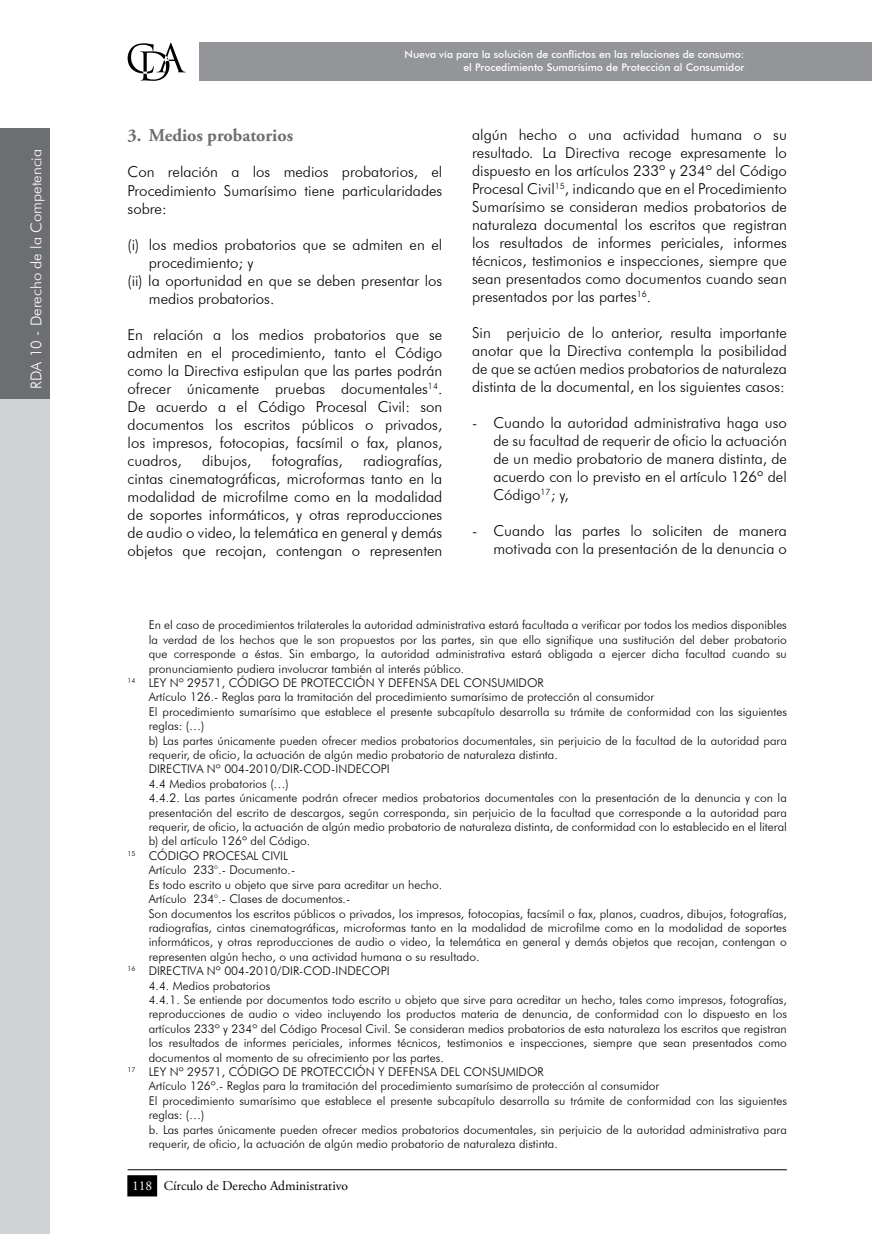
<style>
.page{position:relative;width:872px;height:1234px;background:#fff}
.page>*{position:absolute;margin:0;border:0;box-sizing:border-box;transform-origin:0 0}
.t1{font:700 18px "Adobe Garamond Pro";color:#6d6e71}
.t2{font:300 15px/18px "Futura BT";color:#000;text-align:justify}
.t3{font:300 15px "Futura BT";color:#fff}
.t4{font:13.5px "Adobe Garamond Pro";color:#000}
.t5{font:300 12px "Futura BT";color:#000}
.t6{font:500 10.5px/12.6px "Futura BT";color:#fff;text-align:right}
.s1{font-style:italic}
.s2{color:#fff}
</style>
<div class="page">
<div style="left:199px;top:43px;width:673px;height:38px;background:#939598"></div>
<svg style="left:128px;top:43px;width:58px;height:38px"></svg>
<hr style="left:128px;top:1168px;width:659px;height:1px;background:#000">
<div style="left:128px;top:1175px;width:28px;height:20px;background:#000"></div>
<div style="left:127px;top:1174px;width:30px;height:22px;border:2px solid #000"></div>
<div style="left:0;top:395px;width:50px;height:838px;background:#d1d3d4"></div>
<div style="left:0;top:128px;width:50px;height:271px;background:#6d6e71"></div>
<p class="t3" style="left:27px;top:388px;width:241px;rotate:-90deg">RDA 10 - Derecho de la Competencia</p>
<p class="t6" style="left:404px;top:48px;width:341px">Nueva vía para la solución de conflictos en las relaciones de consumo: el Procedimiento Sumarísimo de Protección al Consumidor</p>
<h1 class="t1" style="left:128px;top:125px;width:167px">3. Medios probatorios</h1>
<p class="t2" style="left:128px;top:163px;width:316px">Con relación a los medios probatorios, el Procedimiento Sumarísimo tiene particularidades sobre:</p>
<p class="t2" style="left:128px;top:235px;width:316px">(i) los medios probatorios que se admiten en el</p>
<p class="t2" style="left:149px;top:253px;width:106px">procedimiento; y</p>
<p class="t2" style="left:128px;top:271px;width:316px">(ii) la oportunidad en que se deben presentar los</p>
<p class="t2" style="left:149px;top:289px;width:127px">medios probatorios.</p>
<p class="t2" style="left:128px;top:325px;width:316px">E n relación a los medios probatorios que se admiten en el procedimiento, tanto el Código como la Directiva estipulan que las partes podrán ofrecer únicamente pruebas documentales<sup>14</sup>.<br>De acuerdo a el Código Procesal Civil: son documentos los escritos públicos o privados, los impresos, fotocopias, facsímil o fax, planos, cuadros,</p>
<p class="t2" style="left:128px;top:451px;width:316px;text-indent:235px">radiografías, cintas cinematográficas, microformas tanto en la modalidad de microfilme como en la modalidad de soportes informáticos, y otras reproducciones de audio o video, la telemática en general y demás objetos que recojan, contengan o representen</p>
<p class="t2" style="left:202px;top:451px;width:51px">dibujos,</p>
<p class="t2" style="left:272px;top:451px;width:72px">fotografías,</p>
<p class="t2" style="left:472px;top:125px;width:316px">algún hecho o una actividad humana o su resultado<span class="s1">.</span> La Directiva recoge expresamente lo dispuesto en los artículos 233º y 234º del Código Procesal Civil<sup>15</sup>, indicando que en el Procedimiento Sumarísimo se consideran medios probatorios de naturaleza documental los escritos que registran los resultados de informes periciales, informes técnicos, testimonios e inspecciones, siempre que sean presentados como documentos cuando sean presentados por las partes<sup>16</sup>.</p>
<p class="t2" style="left:472px;top:323px;width:316px">Sin perjuicio de lo anterior, resulta importante anotar que la Directiva contempla la posibilidad de que se actúen medios probatorios de naturaleza distinta de la documental, en los siguientes casos:</p>
<p class="t2" style="left:493px;top:413px;width:295px;text-indent:-21px">- Cuando la autoridad administrativa haga uso de su facultad de requerir de oficio la actuación de un medio probatorio de manera distinta, de acuerdo con lo previsto en el artículo 126º del Código<sup>17</sup>; y,</p>
<p class="t2" style="left:472px;top:521px;width:316px;text-align:right">- Cuando las partes lo soliciten de manera motivada con la presentación de la denuncia o</p>
<p class="t5" style="left:127px;top:617px;width:661px">E n el caso de procedimientos trilaterales la autoridad administrativa estará facultada a verificar por todos los medios disponibles</p>
<p class="t5" style="left:149px;top:632px;width:640px">la verdad de los hechos que le son propuestos por las partes, sin que ello signifique una sustitución del deber probatorio</p>
<p class="t5" style="left:149px;top:646px;width:640px">que corresponde a éstas. Sin embargo, la autoridad administrativa estará obligada a ejercer dicha facultad cuando su</p>
<p class="t5" style="left:149px;top:660px;width:317px">pronunciamiento pudiera involucrar también al interés público.</p>
<p class="t5" style="left:127px;top:675px;width:418px"><sup>14</sup> LEY Nº 29571, CÓDIGO DE PROTECCIÓN Y DEFENSA DEL CONSUMIDOR</p>
<p class="t5" style="left:127px;top:689px;width:528px">Artículo 126.- Reglas para la tramitación del procedimiento sumarísimo de protección al consumidor</p>
<p class="t5" style="left:127px;top:704px;width:661px">E l procedimiento sumarísimo que establece el presente subcapítulo desarrolla su trámite de conformidad con las siguientes</p>
<p class="t5" style="left:149px;top:718px;width:57px">reglas: (…)</p>
<p class="t5" style="left:149px;top:732px;width:639px">b) Las partes únicamente pueden ofrecer medios probatorios documentales, sin perjuicio de la facultad de la autoridad para</p>
<p class="t5" style="left:149px;top:747px;width:411px">requerir, de oficio, la actuación de algún medio probatorio de naturaleza distinta.</p>
<p class="t5" style="left:127px;top:761px;width:12px">DI</p>
<p class="t5" style="left:160px;top:761px;width:28px">RE CTIVA</p>
<p class="t5" style="left:207px;top:761px;width:182px">Nº 004-2010/DI R-COD-I NDECOPI</p>
<p class="t5" style="left:149px;top:776px;width:142px">4.4 Medios probatorios (…)</p>
<p class="t5" style="left:149px;top:790px;width:639px">4.4.2. Las partes únicamente podrán ofrecer medios probatorios documentales con la presentación de la denuncia y con la</p>
<p class="t5" style="left:149px;top:804px;width:639px">presentación del escrito de descargos, según corresponda, sin perjuicio de la facultad que corresponde a la autoridad para</p>
<p class="t5" style="left:149px;top:819px;width:640px">requerir, de oficio, la actuación de algún medio probatorio de naturaleza distinta, de conformidad con lo establecido en el literal</p>
<p class="t5" style="left:149px;top:833px;width:163px">b) del artículo 126º del Código.</p>
<p class="t5" style="left:127px;top:848px;width:162px"><sup>15</sup> CÓDIGO PROCESAL CIVI L</p>
<p class="t5" style="left:127px;top:862px;width:169px">Artículo 233°.- Documento.-</p>
<p class="t5" style="left:127px;top:876px;width:316px">Es todo escrito u objeto que sirve para acreditar un hecho.</p>
<p class="t5" style="left:127px;top:891px;width:224px">Artículo 234°.- Clases de documentos.-</p>
<p class="t5" style="left:127px;top:905px;width:661px">Son documentos los escritos públicos o privados, los impresos, fotocopias, facsímil o fax, planos, cuadros, dibujos, fotografías,</p>
<p class="t5" style="left:149px;top:920px;width:639px">radiografías, cintas cinematográficas, microformas tanto en la modalidad de microfilme como en la modalidad de soportes</p>
<p class="t5" style="left:149px;top:934px;width:640px">informáticos, y otras reproducciones de audio o video, la telemática en general y demás objetos que recojan, contengan o</p>
<p class="t5" style="left:149px;top:948px;width:332px">representen algún hecho, o una actividad humana o su resultado.</p>
<p class="t5" style="left:127px;top:963px;width:61px"><sup>16</sup> DI RECTIVA</p>
<p class="t5" style="left:207px;top:963px;width:182px">Nº 004-2010/DI R-COD-I NDECOPI</p>
<p class="t5" style="left:149px;top:977px;width:123px">4.4. Medios probatorios</p>
<p class="t5" style="left:149px;top:992px;width:639px">4.4.1. Se entiende por documentos todo escrito u objeto que sirve para acreditar un hecho, tales como impresos, fotografías,</p>
<p class="t5" style="left:149px;top:1006px;width:640px">reproducciones de audio o video incluyendo los productos materia de denuncia, de conformidad con lo dispuesto en los</p>
<p class="t5" style="left:149px;top:1020px;width:639px">artículos 233º y 234º del Código Procesal Civil. Se consideran medios probatorios de esta naturaleza los escritos que registran</p>
<p class="t5" style="left:149px;top:1035px;width:639px">los resultados de informes periciales, informes técnicos, testimonios e inspecciones, siempre que sean presentados como</p>
<p class="t5" style="left:149px;top:1049px;width:297px">documentos al momento de su ofrecimiento por las partes.</p>
<p class="t5" style="left:127px;top:1064px;width:418px"><sup>17</sup> LEY Nº 29571, CÓDIGO DE PROTECCIÓN Y DEFENSA DEL CONSUMIDOR</p>
<p class="t5" style="left:127px;top:1078px;width:533px">Artículo 126º.- Reglas para la tramitación del procedimiento sumarísimo de protección al consumidor</p>
<p class="t5" style="left:127px;top:1092px;width:661px">E l procedimiento sumarísimo que establece el presente subcapítulo desarrolla su trámite de conformidad con las siguientes</p>
<p class="t5" style="left:149px;top:1107px;width:57px">reglas: (…)</p>
<p class="t5" style="left:149px;top:1121px;width:639px">b. Las partes únicamente pueden ofrecer medios probatorios documentales, sin perjuicio de la autoridad administrativa para</p>
<p class="t5" style="left:149px;top:1136px;width:411px">requerir, de oficio, la actuación de algún medio probatorio de naturaleza distinta.</p>
<p class="t4" style="left:132px;top:1176px;width:218px"><span class="s2">118</span> Círculo de Derecho Administrativo</p>
</div>
